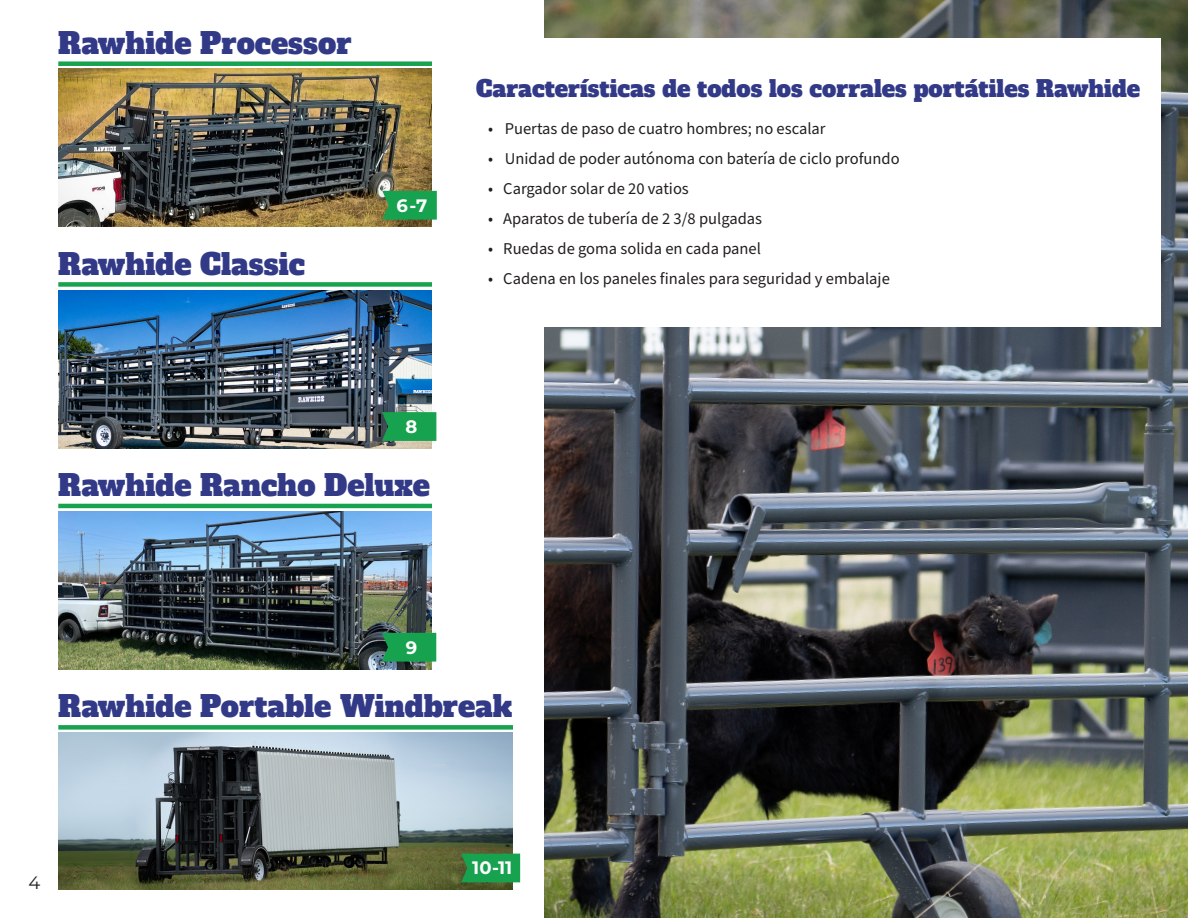
<style>
.page{position:relative;width:1188px;height:918px;background:#fff}
.page>*{position:absolute;margin:0;border:0;box-sizing:border-box;transform-origin:0 0}
.t1{font:28.8px "Alfa Slab One";color:#323a87}
.t2{font:22.5px "Alfa Slab One";color:#323a87}
.t3{font:700 18px "Montserrat";color:#fff}
.t4{font:18px "Montserrat";color:#231f20}
.t5{font:16.5px "Source Sans Pro";color:#231f20}
</style>
<div class="page">
<img style="left:544px;top:0;width:644px;height:918px">
<div style="left:405px;top:38px;width:756px;height:289px;background:#fff"></div>
<img style="left:58px;top:732px;width:455px;height:158px">
<div style="left:461px;top:854px;width:59px;height:28px;background:#16a24e"></div>
<div style="left:58px;top:725px;width:455px;height:5px;background:#16a24e"></div>
<img style="left:58px;top:290px;width:374px;height:158px">
<svg style="left:382px;top:412px;width:54px;height:29px;background:#199c4e"></svg>
<div style="left:58px;top:282px;width:374px;height:5px;background:#16a24e"></div>
<img style="left:58px;top:512px;width:374px;height:157px">
<svg style="left:382px;top:633px;width:54px;height:29px;background:#189b4d"></svg>
<hr style="left:58px;top:504px;width:374px;height:4px;background:#16a24e">
<img style="left:58px;top:69px;width:374px;height:158px">
<svg style="left:382px;top:191px;width:55px;height:29px;background:#209f4e"></svg>
<div style="left:58px;top:61px;width:374px;height:5px;background:#16a24e"></div>
<p class="t1" style="left:58px;top:18px;width:295px">Rawhide Processor</p>
<p class="t1" style="left:58px;top:239px;width:248px">Rawhide Classic</p>
<p class="t3" style="left:397px;top:192px;width:32px">6-7</p>
<p class="t2" style="left:476px;top:69px;width:665px">Características de todos los corrales portátiles Rawhide</p>
<p class="t5" style="left:488px;top:118px;width:339px">• Puertas de paso de cuatro hombres; no escalar</p>
<p class="t5" style="left:488px;top:148px;width:413px">• Unidad de poder autónoma con batería de ciclo profundo</p>
<p class="t5" style="left:488px;top:178px;width:202px">• Cargador solar de 20 vatios</p>
<p class="t5" style="left:488px;top:208px;width:275px">• Aparatos de tubería de 2 3/8 pulgadas</p>
<p class="t5" style="left:488px;top:238px;width:274px">• Ruedas de goma solida en cada panel</p>
<p class="t5" style="left:488px;top:268px;width:403px">• Cadena en los paneles finales para seguridad y embalaje</p>
<p class="t3" style="left:406px;top:414px;width:13px">8</p>
<p class="t1" style="left:58px;top:460px;width:373px">Rawhide Rancho Deluxe</p>
<p class="t3" style="left:406px;top:634px;width:13px">9</p>
<p class="t1" style="left:58px;top:682px;width:456px">Rawhide Portable Windbreak</p>
<p class="t4" style="left:28px;top:870px;width:13px">4</p>
<p class="t3" style="left:472px;top:855px;width:42px">10-11</p>
</div>
